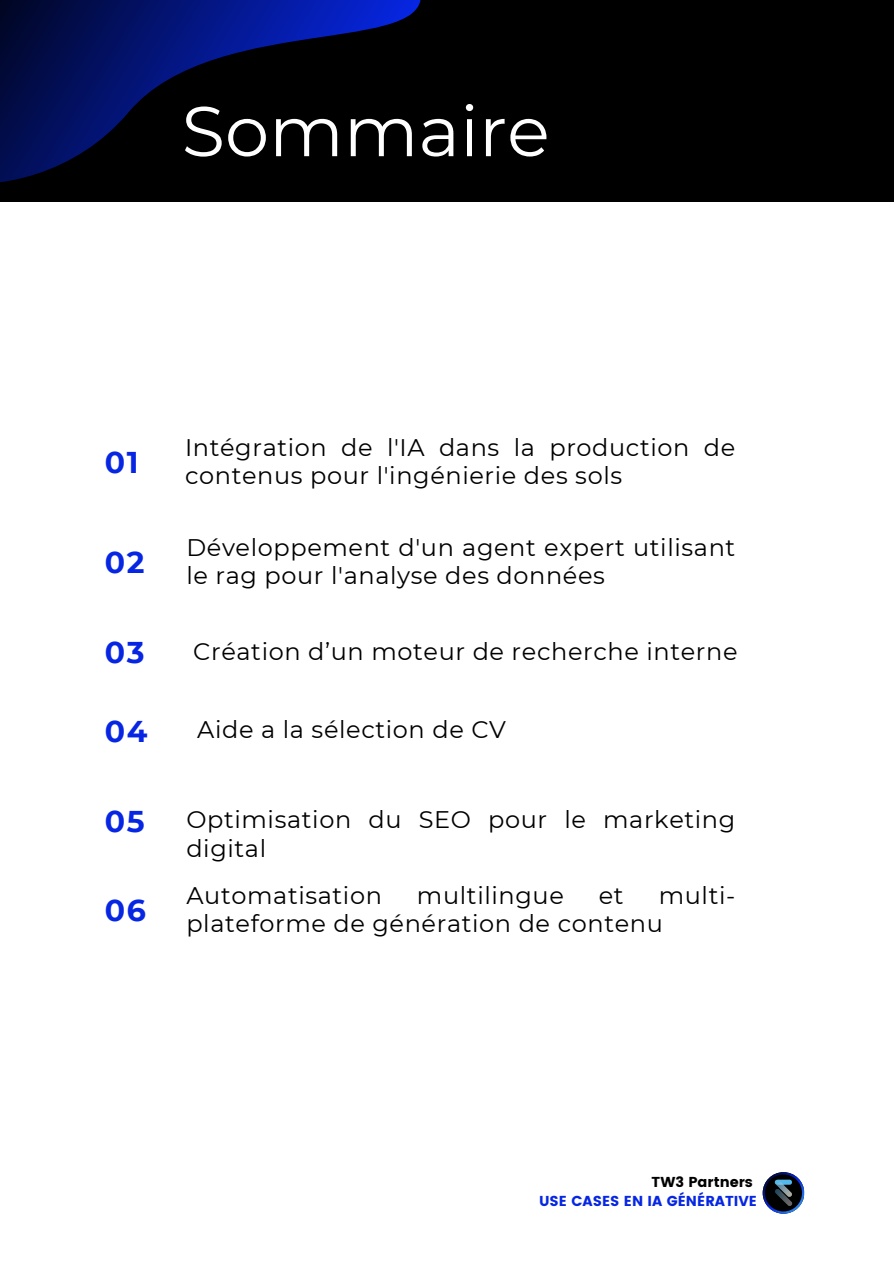
<style>
.page{position:relative;width:894px;height:1264px;background:#fff}
.page>*{position:absolute;margin:0;border:0;box-sizing:border-box;transform-origin:0 0}
.t1{font:70.35px "Montserrat";color:#fff}
.t2{font:700 30px "Montserrat";letter-spacing:.05em;color:#0626e3}
.t3{font:24px/28.2px "Montserrat";letter-spacing:.025em;color:#000}
.t4{font:14.4px "Poppins";color:#0626e3}
.t5{font:14.4px "Poppins";color:#000}
</style>
<div class="page">
<svg style="left:762px;top:1172px;width:42px;height:41px"></svg>
<img style="left:770px;top:1179px;width:26px;height:26px">
<div style="left:0;top:0;width:893px;height:202px;background:#000"></div>
<svg style="left:0;top:0;width:421px;height:183px"></svg>
<p class="t1" style="left:182px;top:88px;width:369px">Sommaire</p>
<h1 class="t2" style="left:105px;top:444px;width:35px">01</h1>
<h2 class="t2" style="left:105px;top:544px;width:41px">02</h2>
<p class="t3" style="left:185px;top:433px;width:551px">Intégration de l'IA dans la production de contenus pour l'ingénierie des sols</p>
<p class="t3" style="left:186px;top:533px;width:550px">Développement d'un agent expert utilisant le rag pour l'analyse des données</p>
<h2 class="t2" style="left:105px;top:634px;width:41px">03</h2>
<p class="t3" style="left:193px;top:637px;width:545px">Création d’un moteur de recherche interne</p>
<p class="t2" style="left:105px;top:713px;width:44px">04</p>
<h2 class="t3" style="left:197px;top:715px;width:310px">Aide a la sélection de CV</h2>
<p class="t2" style="left:105px;top:802px;width:41px">05</p>
<h2 class="t3" style="left:186px;top:805px;width:550px">Optimisation du SEO pour le marketing digital</h2>
<p class="t3" style="left:186px;top:881px;width:197px">Automatisation</p>
<p class="t3" style="left:417px;top:881px;width:148px">multilingue</p>
<p class="t3" style="left:598px;top:881px;width:26px">et</p>
<p class="t3" style="left:186px;top:881px;width:550px;text-indent:472px">multi&shy;plateforme de génération de contenu</p>
<h2 class="t2" style="left:105px;top:892px;width:42px">06</h2>
<p class="t5" style="left:651px;top:1173px;width:103px">TW3 Partners</p>
<h2 class="t4" style="left:539px;top:1192px;width:219px">USE CASES EN IA GÉNÉRATIVE</h2>
</div>
